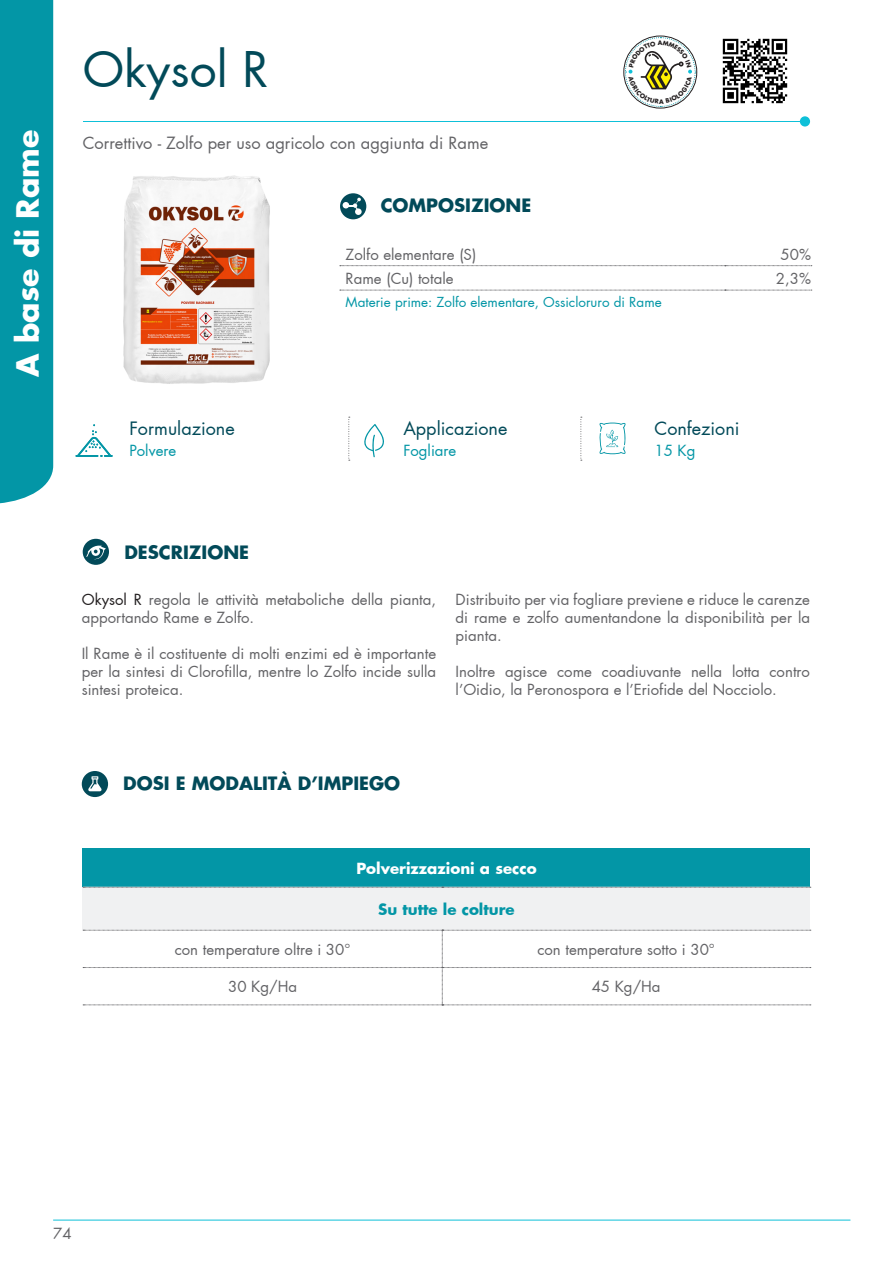
<style>
.page{position:relative;width:893px;height:1263px;background:#fff}
.page>*{position:absolute;margin:0;border:0;box-sizing:border-box;transform-origin:0 0}
.t1{font:48px "Futura";color:#024a59}
.t2{font:700 30px "Futura";color:#fff}
.t3{font:700 18px "Futura";color:#024a59}
.t4{font:18px "Futura";color:#024a59}
.t5{font:16.5px "Futura";color:#636366}
.t6{font:15px/18px "Futura";color:#636366}
.t7{font:700 15px "Futura";color:#fff}
.t8{font:15px "Futura";color:#0396a6}
.t9{font:700 15px "Futura";color:#0396a6}
.t10{font:13.5px "Futura";color:#0396a6}
.s1{color:#231f20}
</style>
<div class="page">
<div style="left:0;top:0;width:53px;height:504px;background:#0396a6"></div>
<hr style="left:53px;top:1220px;width:797px;height:1px;background:#0ec0d8">
<hr style="left:83px;top:121px;width:721px;height:1px;background:#0ec0d8">
<img style="left:123px;top:175px;width:147px;height:209px">
<div style="left:340px;top:193px;width:26px;height:26px;background:#024a59;border-radius:50%"></div>
<div style="left:83px;top:539px;width:26px;height:26px;background:#024a59;border-radius:50%"></div>
<div style="left:82px;top:771px;width:26px;height:26px;background:#024a59;border-radius:50%"></div>
<div style="left:800px;top:116px;width:10px;height:11px;background:#0ec0d8;border-radius:50%"></div>
<div style="left:355px;top:208px;width:7px;height:7px;background:#fff;border-radius:50%"></div>
<svg style="left:343px;top:198px;width:18px;height:11px"></svg>
<svg style="left:86px;top:545px;width:20px;height:14px"></svg>
<svg style="left:364px;top:424px;width:20px;height:33px"></svg>
<svg style="left:348px;top:417px;width:2px;height:44px"></svg>
<svg style="left:580px;top:417px;width:2px;height:44px"></svg>
<svg style="left:88px;top:776px;width:14px;height:15px"></svg>
<svg style="left:340px;top:265px;width:472px;height:1px"></svg>
<svg style="left:340px;top:290px;width:472px;height:1px"></svg>
<img style="left:722px;top:38px;width:66px;height:66px">
<svg style="left:76px;top:424px;width:37px;height:33px"></svg>
<svg style="left:599px;top:422px;width:27px;height:32px"></svg>
<div style="left:83px;top:849px;width:727px;height:38px;background:#0396a6"></div>
<div style="left:83px;top:887px;width:727px;height:43px;background:#f0f1f2"></div>
<svg style="left:83px;top:887px;width:728px;height:1px"></svg>
<svg style="left:83px;top:930px;width:728px;height:76px"></svg>
<svg style="left:625px;top:37px;width:71px;height:70px"></svg>
<h2 class="t2" style="left:7px;top:377px;width:249px;rotate:-90deg">A base di Rame</h2>
<p class="t1" style="left:83px;top:39px;width:187px">Okysol R</p>
<p class="t5" style="left:83px;top:132px;width:407px">Correttivo - Zolfo per uso agricolo con aggiunta di Rame</p>
<p class="t3" style="left:381px;top:193px;width:152px">COMPOSIZIONE</p>
<p class="t4" style="left:129px;top:417px;width:107px">Formulazione</p>
<p class="t8" style="left:129px;top:441px;width:48px">Polvere</p>
<p class="t3" style="left:124px;top:540px;width:126px">DESCRIZIONE</p>
<p class="t6" style="left:346px;top:245px;width:132px">Zolfo elementare (S)</p>
<p class="t6" style="left:781px;top:245px;width:32px">50%</p>
<p class="t6" style="left:346px;top:270px;width:109px">Rame (Cu) totale</p>
<p class="t6" style="left:776px;top:270px;width:37px">2,3%</p>
<p class="t10" style="left:346px;top:294px;width:318px">Materie prime: Zolfo elementare, Ossicloruro di Rame</p>
<p class="t4" style="left:403px;top:417px;width:106px">Applicazione</p>
<p class="t8" style="left:403px;top:441px;width:55px">Fogliare</p>
<p class="t4" style="left:654px;top:417px;width:87px">Confezioni</p>
<p class="t8" style="left:654px;top:441px;width:42px">15 Kg</p>
<p class="t6" style="left:82px;top:590px;width:356px"><span class="s1">Okysol R</span> regola le attività metaboliche della pianta, apportando Rame e Zolfo.</p>
<p class="t6" style="left:82px;top:644px;width:356px;text-align:justify">Il Rame è il costituente di molti enzimi ed è importante per la sintesi di Clorofilla, mentre lo Zolfo incide sulla sintesi proteica.</p>
<p class="t6" style="left:456px;top:590px;width:356px;text-align:justify">Distribuito per via fogliare previene e riduce le carenze di rame e zolfo aumentandone la disponibilità per la pianta.</p>
<p class="t6" style="left:456px;top:662px;width:356px">Inoltre agisce come coadiuvante nella lotta contro l’Oidio, la Peronospora e l’Eriofide del Nocciolo.</p>
<p class="t3" style="left:123px;top:771px;width:279px">DOSI E MODALITÀ D’IMPIEGO</p>
<p class="t7" style="left:356px;top:858px;width:182px">Polverizzazioni a secco</p>
<p class="t9" style="left:378px;top:899px;width:138px">Su tutte le colture</p>
<p class="t6" style="left:175px;top:941px;width:177px">con temperature oltre i 30°</p>
<p class="t6" style="left:537px;top:941px;width:179px">con temperature sotto i 30°</p>
<p class="t6" style="left:228px;top:978px;width:70px">30 Kg/Ha</p>
<p class="t6" style="left:592px;top:978px;width:70px">45 Kg/Ha</p>
<p class="t6" style="left:53px;top:1225px;width:20px">74</p>
</div>
